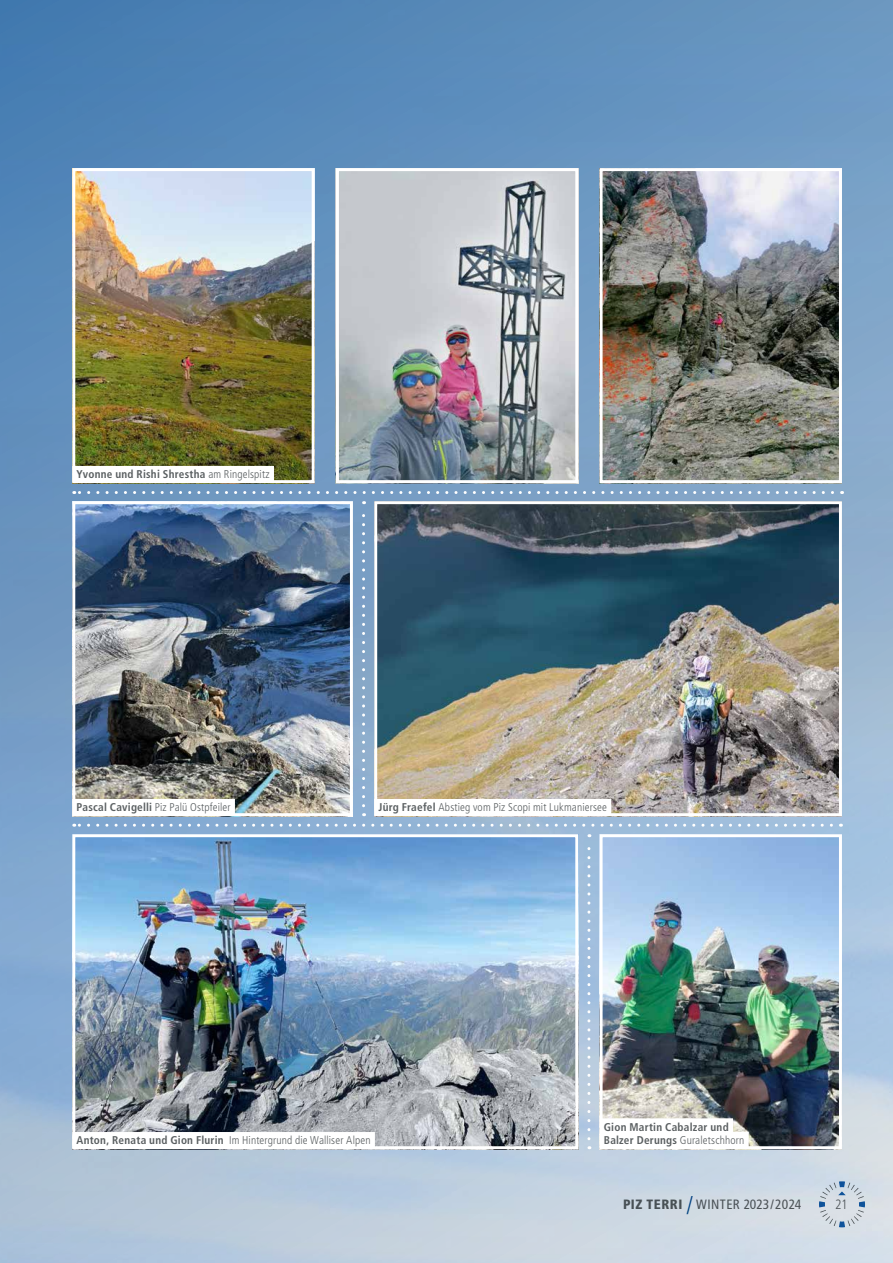
<style>
.page{position:relative;width:893px;height:1263px;background:#fff}
.page>*{position:absolute;margin:0;border:0;box-sizing:border-box;transform-origin:0 0}
.t1{font:condensed 13.5px "Frutiger LT Std";letter-spacing:.02em;color:#5a5f61}
.t2{font:300 condensed 13.5px "Frutiger LT Std";color:#5a5f61}
.t3{font:300 condensed 11.25px "Frutiger LT Std";letter-spacing:.01em;color:#5a5f61}
.t4{font:700 condensed 11.25px/13.5px "Frutiger LT Std";letter-spacing:.02em;color:#5a5f61}
.s1{font-weight:300}
.s2{font-weight:700}
.s3{font-weight:900}
.s4{font-weight:300;font-size:25.5px;color:#004c90}
</style>
<div class="page">
<img style="left:0;top:0;width:893px;height:1263px">
<img style="left:76px;top:838px;width:498px;height:307px">
<div style="left:72px;top:834px;width:506px;height:315px;border:3px solid #fff"></div>
<img style="left:76px;top:172px;width:235px;height:307px">
<div style="left:72px;top:168px;width:243px;height:315px;border:3px solid #fff"></div>
<img style="left:340px;top:172px;width:234px;height:307px">
<div style="left:336px;top:168px;width:242px;height:315px;border:3px solid #fff"></div>
<img style="left:378px;top:505px;width:460px;height:307px">
<div style="left:374px;top:501px;width:468px;height:315px;border:3px solid #fff"></div>
<img style="left:76px;top:505px;width:273px;height:307px">
<div style="left:72px;top:501px;width:281px;height:315px;border:3px solid #fff"></div>
<img style="left:604px;top:838px;width:234px;height:307px">
<div style="left:600px;top:834px;width:242px;height:315px;border:3px solid #fff"></div>
<svg style="left:74px;top:491px;width:758px;height:3px;background:#99b6d2"></svg>
<svg style="left:74px;top:824px;width:757px;height:3px;background:#adc6df"></svg>
<svg style="left:362px;top:501px;width:3px;height:305px"></svg>
<svg style="left:587px;top:834px;width:3px;height:305px"></svg>
<div style="left:72px;top:799px;width:163px;height:16px;background:#fff"></div>
<div style="left:374px;top:799px;width:237px;height:16px;background:#fff"></div>
<div style="left:72px;top:466px;width:202px;height:16px;background:#fff"></div>
<div style="left:72px;top:1132px;width:303px;height:16px;background:#fff"></div>
<div style="left:600px;top:1118px;width:133px;height:17px;background:#fff"></div>
<div style="left:600px;top:1132px;width:149px;height:16px;background:#fff"></div>
<img style="left:604px;top:172px;width:234px;height:307px">
<div style="left:600px;top:168px;width:242px;height:315px;border:3px solid #fff"></div>
<p class="t4" style="left:77px;top:468px;width:195px">Yvonne und Rishi Shrestha <span class="s1">am Ringelspitz</span></p>
<p class="t3" style="left:77px;top:801px;width:156px"><span class="s2">Pascal Cavigelli</span> Piz Palü Ostpfeiler</p>
<p class="t3" style="left:378px;top:801px;width:230px"><span class="s2">Jürg Fraefel</span> Abstieg vom Piz Scopi mit Lukmaniersee</p>
<p class="t3" style="left:77px;top:1134px;width:296px"><span class="s2">Anton, Renata und Gion Flurin</span> Im Hintergrund die Walliser Alpen</p>
<p class="t4" style="left:604px;top:1120px;width:142px">Gion Martin Cabalzar und<br>Balzer Derungs <span class="s1">Guraletschhorn</span></p>
<p class="t1" style="left:623px;top:1196px;width:180px"><span class="s3">PIZ TERRI</span> <span class="s4">/</span> WINTER 2023/2024</p>
<p class="t2" style="left:835px;top:1197px;width:14px">21</p>
</div>
